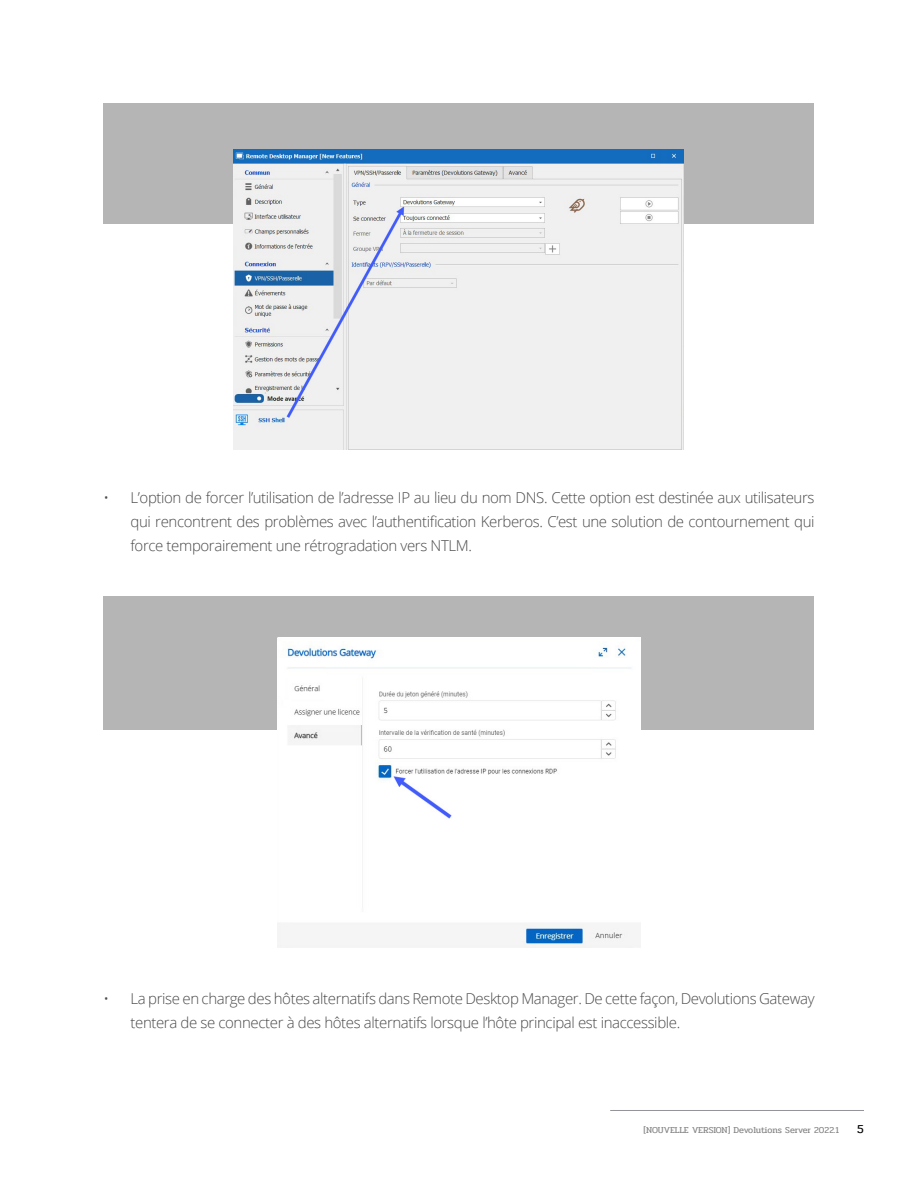
<style>
.page{position:relative;width:918px;height:1188px;background:#fff}
.page>*{position:absolute;margin:0;border:0;box-sizing:border-box;transform-origin:0 0}
.t1{font:300 15px/24px "Open Sans";letter-spacing:-.025em;color:#4a4a4a;text-align:justify}
.t2{font:12px "Pridi";color:#000}
.t3{font:9px "Pridi";color:#858485}
</style>
<div class="page">
<hr style="left:610px;top:1110px;width:254px;height:1px;background:#939598">
<div style="left:104px;top:103px;width:710px;height:120px;background:#b5b5b5"></div>
<img style="left:233px;top:150px;width:450px;height:299px">
<div style="left:104px;top:596px;width:710px;height:133px;background:#b5b5b5"></div>
<img style="left:278px;top:637px;width:362px;height:311px">
<p class="t1" style="left:130px;top:485px;width:686px;text-indent:-27px">• L’option de forcer l’utilisation de l’adresse IP au lieu du nom DNS. Cette option est destinée aux utilisateurs qui rencontrent des problèmes avec l’authentification Kerberos. C’est une solution de contournement qui force temporairement une rétrogradation vers NTLM.</p>
<p class="t1" style="left:130px;top:986px;width:686px;text-indent:-27px">• La prise en charge des hôtes alternatifs dans Remote Desktop Manager. De cette façon, Devolutions Gateway tentera de se connecter à des hôtes alternatifs lorsque l’hôte principal est inaccessible.</p>
<p class="t3" style="left:644px;top:1124px;width:197px">[NOUVELLE VERSION] Devolutions Server 2022.1</p>
<p class="t2" style="left:857px;top:1121px;width:8px">5</p>
</div>
